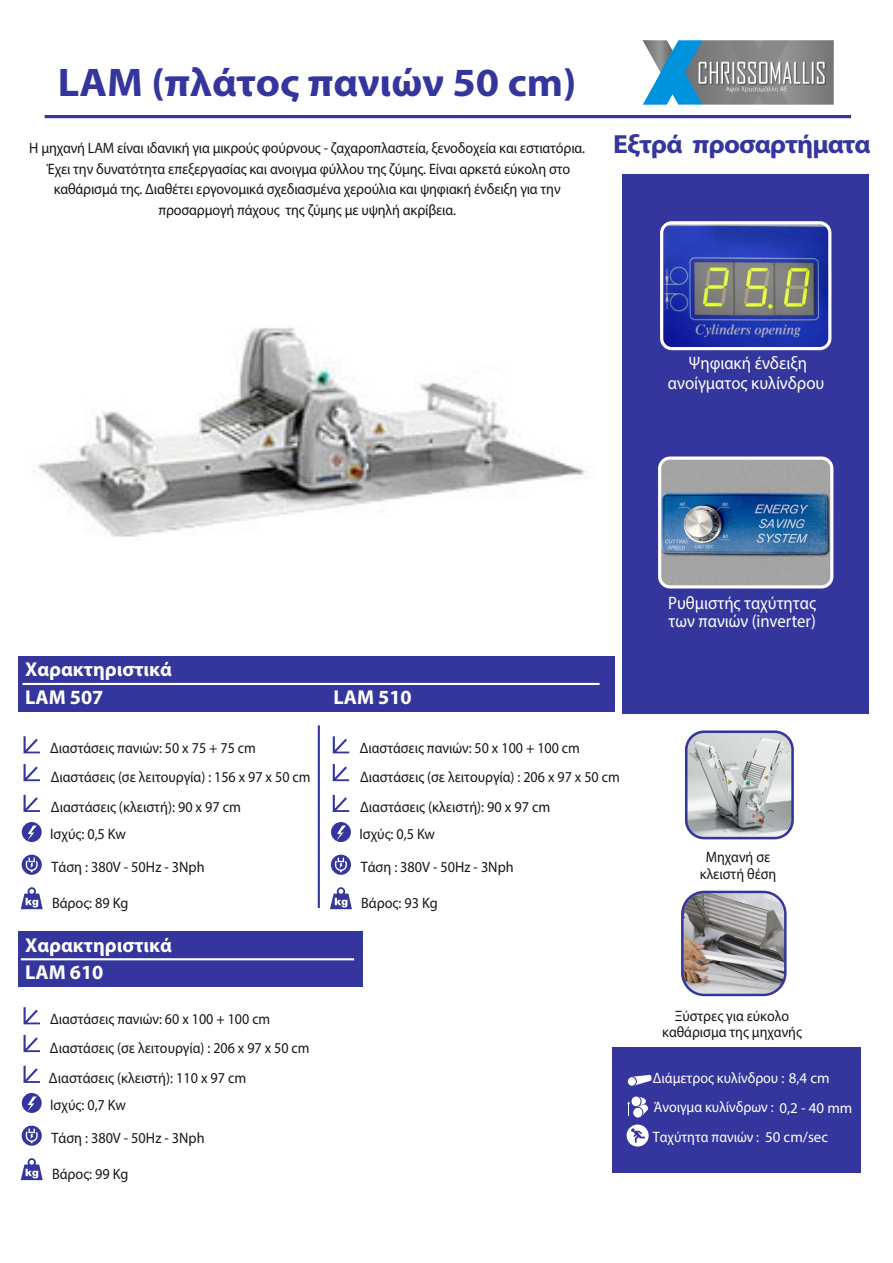
<style>
.page{position:relative;width:893px;height:1263px;background:#fff}
.page>*{position:absolute;margin:0;border:0;box-sizing:border-box;transform-origin:0 0}
.t1{font:700 40.05px "Myriad Pro";color:#35369d;scale:1.05 1}
.t2{font:700 20.1px/27.6px "Myriad Pro";color:#fff}
.t3{font:18px/20.4px "Myriad Pro";color:#fff;text-align:center;scale:.93 1}
.t4{font:15.15px "Myriad Pro";color:#151616;scale:.94 1}
.t5{font:15.15px/16.8px "Myriad Pro";color:#151616;text-align:center;scale:.93 1}
.t6{font:15.15px "Myriad Pro";color:#fff;scale:.93 1}
.s1{font-weight:700;font-size:26.25px;color:#35369d}
.s2{font-size:15px}
</style>
<div class="page">
<div style="left:622px;top:174px;width:247px;height:540px;background:#35369d"></div>
<hr style="left:45px;top:115px;width:806px;height:3px;background:#35369d">
<div style="left:19px;top:656px;width:596px;height:56px;background:#35369d"></div>
<img style="left:662px;top:223px;width:168px;height:126px;border-radius:10px">
<div style="left:660px;top:221px;width:171px;height:129px;border:3px solid #fff;border-radius:10px"></div>
<img style="left:660px;top:458px;width:172px;height:129px;border-radius:10px">
<div style="left:658px;top:456px;width:175px;height:132px;border:3px solid #fff;border-radius:10px"></div>
<img style="left:643px;top:40px;width:191px;height:65px">
<div style="left:22px;top:822px;width:20px;height:20px;background:#35369d;border-radius:50%"></div>
<svg style="left:27px;top:825px;width:10px;height:16px"></svg>
<svg style="left:21px;top:887px;width:22px;height:22px"></svg>
<svg style="left:22px;top:855px;width:20px;height:20px"></svg>
<svg style="left:26px;top:858px;width:12px;height:14px"></svg>
<svg style="left:23px;top:736px;width:17px;height:17px"></svg>
<img style="left:34px;top:327px;width:552px;height:210px">
<svg style="left:23px;top:764px;width:17px;height:17px"></svg>
<svg style="left:23px;top:795px;width:17px;height:17px"></svg>
<hr style="left:318px;top:725px;width:2px;height:183px;background:#35369d">
<div style="left:331px;top:822px;width:20px;height:20px;background:#35369d;border-radius:50%"></div>
<svg style="left:336px;top:825px;width:10px;height:16px"></svg>
<svg style="left:330px;top:887px;width:22px;height:22px"></svg>
<div style="left:331px;top:855px;width:20px;height:20px;background:#35369d;border-radius:50%"></div>
<svg style="left:335px;top:858px;width:12px;height:14px"></svg>
<svg style="left:333px;top:736px;width:16px;height:17px"></svg>
<svg style="left:333px;top:764px;width:16px;height:17px"></svg>
<svg style="left:333px;top:795px;width:16px;height:17px"></svg>
<hr style="left:23px;top:683px;width:577px;height:2px;background:#fff">
<div style="left:612px;top:1047px;width:248px;height:125px;background:#35369d"></div>
<svg style="left:633px;top:1075px;width:19px;height:11px"></svg>
<div style="left:627px;top:1076px;width:9px;height:10px;background:#fff;border:1px solid #35369d;border-radius:50%"></div>
<svg style="left:627px;top:1101px;width:3px;height:15px"></svg>
<div style="left:633px;top:1107px;width:10px;height:11px;background:#fff;border:1px solid #35369d;border-radius:50%"></div>
<svg style="left:637px;top:1096px;width:11px;height:22px"></svg>
<div style="left:631px;top:1096px;width:10px;height:11px;background:#fff;border:1px solid #35369d;border-radius:50%"></div>
<svg style="left:627px;top:1124px;width:22px;height:22px"></svg>
<svg style="left:631px;top:1128px;width:14px;height:15px"></svg>
<img style="left:682px;top:892px;width:103px;height:103px;border-radius:22px">
<div style="left:681px;top:891px;width:106px;height:105px;border:2px solid #35369d;border-radius:22px"></div>
<img style="left:686px;top:732px;width:107px;height:106px;border-radius:18px">
<div style="left:685px;top:730px;width:109px;height:109px;border:3px solid #35369d;border-radius:18px"></div>
<div style="left:19px;top:931px;width:344px;height:56px;background:#35369d"></div>
<hr style="left:21px;top:958px;width:333px;height:2px;background:#fff">
<div style="left:22px;top:1093px;width:20px;height:20px;background:#35369d;border-radius:50%"></div>
<svg style="left:27px;top:1096px;width:10px;height:16px"></svg>
<svg style="left:21px;top:1158px;width:22px;height:22px"></svg>
<svg style="left:22px;top:1125px;width:20px;height:21px"></svg>
<svg style="left:26px;top:1128px;width:12px;height:15px"></svg>
<svg style="left:23px;top:1007px;width:17px;height:17px"></svg>
<svg style="left:23px;top:1035px;width:17px;height:17px"></svg>
<svg style="left:23px;top:1066px;width:17px;height:17px"></svg>
<h1 class="t1" style="left:58px;top:66px;width:496px">LAM (πλάτος πανιών 50 cm)</h1>
<p class="t4" style="left:29px;top:142px;width:897px">Η μηχανή LAM είναι ιδανική για μικρούς φούρνους - ζαχαροπλαστεία, ξενοδοχεία και εστιατόρια. <span class="s1">Εξτρά προσαρτήματα</span></p>
<p class="t4" style="left:47px;top:162px;width:558px">Έχει την δυνατότητα επεξεργασίας και ανοιγμα φύλλου της ζύμης. Είναι αρκετά εύκολη στο</p>
<p class="t4" style="left:54px;top:183px;width:541px">καθάρισμά της. Διαθέτει εργονομικά σχεδιασμένα χερούλια και ψηφιακή ένδειξη για την</p>
<p class="t4" style="left:158px;top:204px;width:318px">προσαρμογή πάχους της ζύμης με υψηλή ακρίβεια.</p>
<p class="t3" style="left:668px;top:354px;width:170px">Ψηφιακή ένδειξη ανοίγματος κυλίνδρου</p>
<h2 class="t2" style="left:25px;top:657px;width:148px">Χαρακτηριστικά</h2>
<h2 class="t2" style="left:25px;top:685px;width:80px">LAM 507</h2>
<h2 class="t2" style="left:333px;top:685px;width:80px">LAM 510</h2>
<p class="t5" style="left:50px;top:741px;width:223px">Διαστάσεις πανιών: 50 x 75 + 75 cm</p>
<p class="t5" style="left:51px;top:770px;width:281px">Διαστάσεις (σε λειτουργία) : 156 x 97 x 50 cm</p>
<p class="t4" style="left:51px;top:800px;width:204px">Διαστάσεις (κλειστή): 90 x 97 cm</p>
<p class="t4" style="left:50px;top:828px;width:82px">Ισχύς: 0,5 Kw</p>
<p class="t4" style="left:51px;top:861px;width:164px">Τάση : 380V - 50Hz - 3Nph</p>
<p class="t4" style="left:52px;top:897px;width:83px">Βάρος: 89 Kg</p>
<h2 class="t2" style="left:25px;top:933px;width:148px">Χαρακτηριστικά<br>LAM 610</h2>
<p class="t5" style="left:50px;top:1012px;width:238px">Διαστάσεις πανιών: 60 x 100 + 100 cm</p>
<p class="t5" style="left:50px;top:1040px;width:281px">Διαστάσεις (σε λειτουργία) : 206 x 97 x 50 cm</p>
<p class="t4" style="left:49px;top:1071px;width:212px">Διαστάσεις (κλειστή): 110 x 97 cm</p>
<p class="t4" style="left:50px;top:1099px;width:82px">Ισχύς: 0,7 Kw</p>
<p class="t4" style="left:51px;top:1132px;width:164px">Τάση : 380V - 50Hz - 3Nph</p>
<p class="t4" style="left:52px;top:1168px;width:83px">Βάρος: 99 Kg</p>
<p class="t5" style="left:360px;top:741px;width:238px">Διαστάσεις πανιών: 50 x 100 + 100 cm</p>
<p class="t5" style="left:360px;top:770px;width:281px">Διαστάσεις (σε λειτουργία) : 206 x 97 x 50 cm</p>
<p class="t4" style="left:360px;top:800px;width:204px">Διαστάσεις (κλειστή): 90 x 97 cm</p>
<p class="t4" style="left:359px;top:828px;width:82px">Ισχύς: 0,5 Kw</p>
<p class="t4" style="left:361px;top:861px;width:164px">Τάση : 380V - 50Hz - 3Nph</p>
<p class="t4" style="left:361px;top:897px;width:83px">Βάρος: 93 Kg</p>
<p class="t3" style="left:668px;top:595px;width:160px;line-height:17.9px;text-align:left">Ρυθμιστής ταχύτητας των πανιών (inverter)</p>
<p class="t5" style="left:700px;top:850px;width:84px">Μηχανή σε κλειστή θέση</p>
<p class="t5" style="left:662px;top:1008px;width:152px">Ξύστρες για εύκολο καθάρισμα της μηχανής</p>
<p class="t6" style="left:653px;top:1071px;width:192px">Διάμετρος κυλίνδρου : <span class="s2">8,4 cm</span></p>
<p class="t6" style="left:654px;top:1100px;width:215px">Άνοιγμα κυλίνδρων : <sub>0,2</sub> <sub>-</sub> <sub>40</sub> <sub>mm</sub></p>
<p class="t6" style="left:653px;top:1130px;width:190px">Ταχύτητα πανιών : <span class="s2">50 cm/sec</span></p>
</div>
